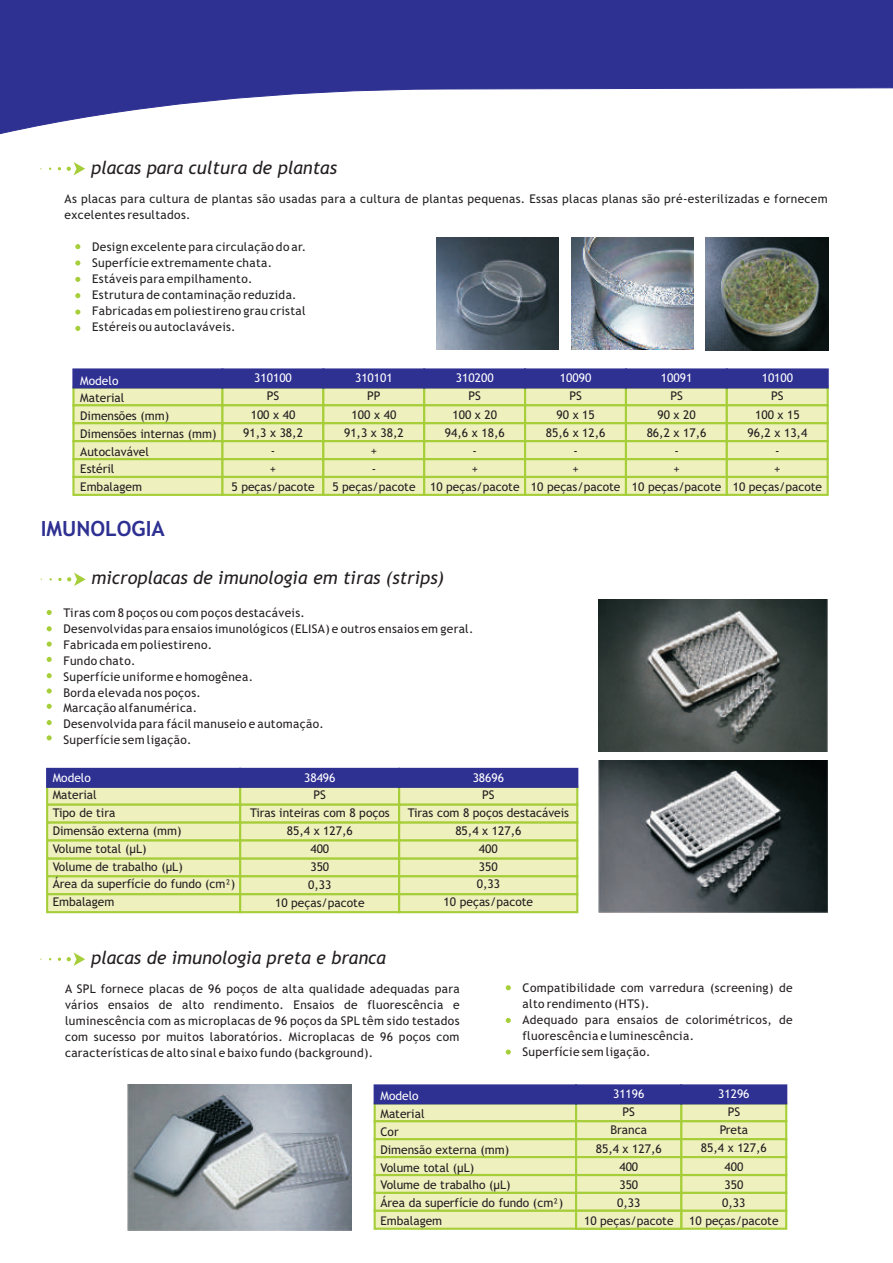
<style>
.page{position:relative;width:893px;height:1263px;background:#fff}
.page>*{position:absolute;margin:0;border:0;box-sizing:border-box;transform-origin:0 0}
.t1{font:700 21px "Trebuchet MS";color:#2e3092}
.t2{font:italic 18px "Trebuchet MS";color:#231f20}
.t3{font:12px/16px "Trebuchet MS";letter-spacing:.03em;color:#231f20}
.t4{font:12px/18.1px "Trebuchet MS";color:#231f20;text-align:center}
.t5{font:12px "Trebuchet MS";color:#fff}
</style>
<div class="page">
<svg style="left:76px;top:244px;width:4px;height:5px"></svg>
<svg style="left:76px;top:277px;width:4px;height:5px"></svg>
<svg style="left:76px;top:261px;width:4px;height:4px"></svg>
<svg style="left:76px;top:293px;width:4px;height:5px"></svg>
<svg style="left:76px;top:310px;width:4px;height:4px"></svg>
<svg style="left:76px;top:326px;width:4px;height:5px"></svg>
<svg style="left:67px;top:162px;width:18px;height:13px"></svg>
<svg style="left:72px;top:368px;width:757px;height:128px;background:#c7cda6"></svg>
<svg style="left:67px;top:952px;width:18px;height:14px"></svg>
<svg style="left:506px;top:985px;width:4px;height:5px"></svg>
<svg style="left:506px;top:1050px;width:4px;height:4px"></svg>
<svg style="left:506px;top:1018px;width:4px;height:5px"></svg>
<svg style="left:373px;top:1084px;width:415px;height:146px;background:#cbd2a9"></svg>
<svg style="left:0;top:0;width:893px;height:134px;fill:#2e3092"></svg>
<svg style="left:67px;top:573px;width:19px;height:13px"></svg>
<svg style="left:47px;top:610px;width:4px;height:5px"></svg>
<svg style="left:47px;top:657px;width:4px;height:4px"></svg>
<svg style="left:47px;top:704px;width:4px;height:4px"></svg>
<svg style="left:47px;top:642px;width:4px;height:4px"></svg>
<svg style="left:47px;top:689px;width:4px;height:4px"></svg>
<svg style="left:47px;top:627px;width:4px;height:4px"></svg>
<svg style="left:47px;top:673px;width:4px;height:5px"></svg>
<svg style="left:47px;top:720px;width:4px;height:5px"></svg>
<svg style="left:47px;top:736px;width:4px;height:4px"></svg>
<svg style="left:46px;top:767px;width:533px;height:147px;background:#cbd1a8"></svg>
<img style="left:599px;top:600px;width:229px;height:152px">
<img style="left:599px;top:760px;width:229px;height:152px">
<img style="left:128px;top:1084px;width:224px;height:146px">
<img style="left:571px;top:237px;width:122px;height:112px">
<img style="left:706px;top:237px;width:123px;height:113px">
<img style="left:436px;top:237px;width:122px;height:112px">
<h2 class="t2" style="left:91px;top:160px;width:248px">placas para cultura de plantas</h2>
<p class="t3" style="left:65px;top:192px;width:765px">As placas para cultura de plantas são usadas para a cultura de plantas pequenas. Essas placas planas são pré-esterilizadas e fornecem excelentes resultados.</p>
<p class="t3" style="left:92px;top:240px;width:215px">Design excelente para circulação do ar.<br>Superfície extremamente chata.<br>Estáveis para empilhamento.<br>Estrutura de contaminação reduzida.<br>Fabricadas em poliestireno grau cristal Estéreis ou autoclaváveis.</p>
<p class="t5" style="left:80px;top:376px;width:40px">Modelo</p>
<p class="t4" style="left:80px;top:390px;width:138px;text-align:left">Material<br>Dimensões (mm)<br>Dimensões internas (mm)<br>Autoclavável<br>Estéril<br>Embalagem</p>
<h1 class="t1" style="left:41px;top:521px;width:126px">IMUNOLOGIA</h1>
<p class="t5" style="left:254px;top:373px;width:39px">310100</p>
<p class="t4" style="left:231px;top:388px;width:85px">PS<br>100 x 40<br>91,3 x 38,2<br>-<br>+<br>5 peças/pacote</p>
<p class="t5" style="left:355px;top:373px;width:39px">310101</p>
<p class="t4" style="left:332px;top:388px;width:85px">PP<br>100 x 40<br>91,3 x 38,2<br>+<br>-<br>5 peças/pacote</p>
<p class="t5" style="left:456px;top:373px;width:39px">310200</p>
<p class="t4" style="left:430px;top:388px;width:91px">PS<br>100 x 20<br>94,6 x 18,6<br>-<br>+<br>10 peças/pacote</p>
<p class="t5" style="left:560px;top:373px;width:33px">10090</p>
<p class="t4" style="left:531px;top:388px;width:91px">PS<br>90 x 15<br>85,6 x 12,6<br>-<br>+<br>10 peças/pacote</p>
<p class="t5" style="left:661px;top:373px;width:33px">10091</p>
<p class="t4" style="left:632px;top:388px;width:91px">PS<br>90 x 20<br>86,2 x 17,6<br>-<br>+<br>10 peças/pacote</p>
<p class="t5" style="left:762px;top:373px;width:33px">10100</p>
<p class="t4" style="left:733px;top:388px;width:91px">PS<br>100 x 15<br>96,2 x 13,4<br>-<br>+<br>10 peças/pacote</p>
<h2 class="t2" style="left:91px;top:571px;width:354px">microplacas de imunologia em tiras (strips)</h2>
<p class="t3" style="left:63px;top:605px;width:412px">Tiras com 8 poços ou com poços destacáveis.<br>Desenvolvidas para ensaios imunológicos (ELISA) e outros ensaios em geral.<br>Fabricada em poliestireno.<br>Fundo chato.<br>Superfície uniforme e homogênea.<br>Borda elevada nos poços.<br>Marcação alfanumérica.<br>Desenvolvida para fácil manuseio e automação.<br>Superfície sem ligação.</p>
<p class="t5" style="left:53px;top:773px;width:40px">Modelo</p>
<p class="t4" style="left:53px;top:787px;width:184px;text-align:left">Material<br>Tipo de tira<br>Dimensão externa (mm)<br>Volume total (µL)<br>Volume de trabalho (µL)<br>Área da superfície do fundo (cm²)<br>Embalagem</p>
<p class="t5" style="left:304px;top:773px;width:33px">38496</p>
<p class="t4" style="left:250px;top:787px;width:141px">PS<br>Tiras inteiras com 8 poços<br>85,4 x 127,6<br>400<br>350<br>0,33<br>10 peças/pacote</p>
<p class="t5" style="left:473px;top:773px;width:33px">38696</p>
<p class="t4" style="left:408px;top:787px;width:163px">PS<br>Tiras com 8 poços destacáveis<br>85,4 x 127,6<br>400<br>350<br>0,33<br>10 peças/pacote</p>
<h2 class="t2" style="left:91px;top:951px;width:296px">placas de imunologia preta e branca</h2>
<p class="t3" style="left:65px;top:982px;width:396px;text-align:justify">A SPL fornece placas de 96 poços de alta qualidade adequadas para vários ensaios de alto rendimento. Ensaios de fluorescência e luminescência com as microplacas de 96 poços da SPL têm sido testados com sucesso por muitos laboratórios. Microplacas de 96 poços com características de alto sinal e baixo fundo (background).</p>
<p class="t3" style="left:522px;top:981px;width:272px">Compatibilidade com varredura (screening) de alto rendimento (HTS).<br>Adequado para ensaios de colorimétricos, de fluorescência e luminescência.<br>Superfície sem ligação.</p>
<p class="t5" style="left:380px;top:1092px;width:40px">Modelo</p>
<p class="t4" style="left:380px;top:1106px;width:184px;text-align:left">Material<br>Cor<br>Dimensão externa (mm)<br>Volume total (µL)<br>Volume de trabalho (µL)<br>Área da superfície do fundo (cm²)<br>Embalagem</p>
<p class="t5" style="left:613px;top:1089px;width:33px">31196</p>
<p class="t4" style="left:584px;top:1104px;width:91px">PS<br>Branca<br>85,4 x 127,6<br>400<br>350<br>0,33<br>10 peças/pacote</p>
<p class="t5" style="left:718px;top:1089px;width:33px">31296</p>
<p class="t4" style="left:689px;top:1104px;width:91px">PS<br>Preta<br>85,4 x 127,6<br>400<br>350<br>0,33<br>10 peças/pacote</p>
</div>
